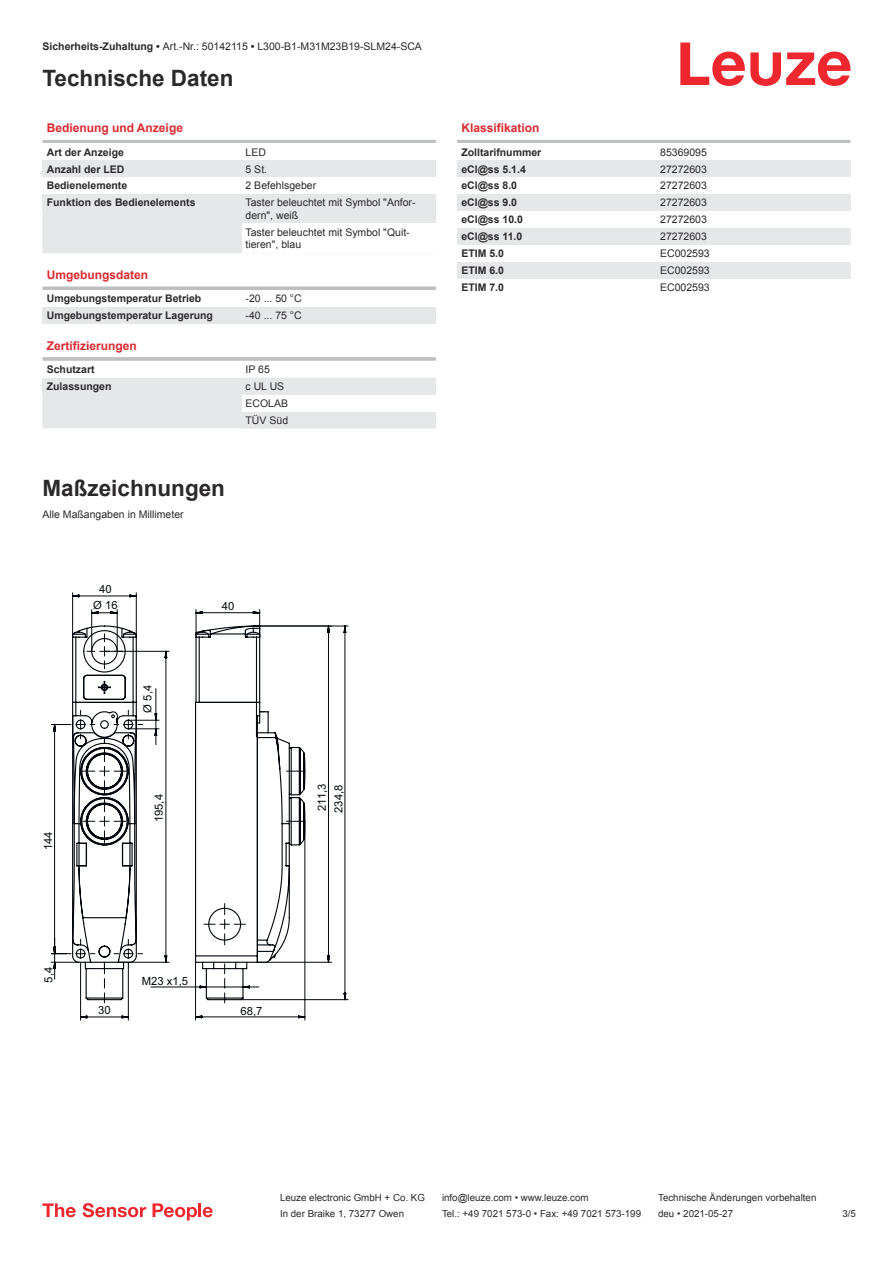
<style>
.page{position:relative;width:893px;height:1263px;background:#fff}
.page>*{position:absolute;margin:0;border:0;box-sizing:border-box;transform-origin:0 0}
.t1{font:700 22.5px "Arial";color:#2b292a}
.t2{font:700 12px "Arial";color:#db2a30}
.t3{font:11.25px "Arial";color:#03080e}
.t4{font:10.5px/12.6px "Arial";color:#2b292a}
.t5{font:700 10.5px "Arial";color:#2b292a}
.t6{font:9.75px "Arial";color:#2b292a}
.s1{font-weight:700}
</style>
<div class="page">
<svg style="left:680px;top:43px;width:170px;height:43px"></svg>
<svg style="left:43px;top:211px;width:199px;height:217px;fill:#e6e7e9"></svg>
<hr style="left:43px;top:140px;width:393px;height:3px;background:#bdbfc1">
<div style="left:43px;top:160px;width:199px;height:17px;background:#e6e7e9"></div>
<div style="left:242px;top:160px;width:194px;height:17px;background:#e6e7e9"></div>
<div style="left:43px;top:194px;width:199px;height:17px;background:#e6e7e9"></div>
<div style="left:242px;top:194px;width:194px;height:30px;background:#e6e7e9"></div>
<div style="left:43px;top:270px;width:393px;height:18px;background:#fff"></div>
<svg style="left:43px;top:286px;width:393px;height:4px;background:#c4c6c8"></svg>
<div style="left:43px;top:290px;width:199px;height:17px;background:#fff"></div>
<div style="left:43px;top:307px;width:199px;height:17px;background:#e6e7e9"></div>
<div style="left:242px;top:307px;width:194px;height:17px;background:#e6e7e9"></div>
<div style="left:43px;top:341px;width:393px;height:18px;background:#fff"></div>
<hr style="left:43px;top:357px;width:393px;height:4px;background:#c7c8ca">
<div style="left:43px;top:361px;width:199px;height:17px;background:#fff"></div>
<div style="left:43px;top:378px;width:199px;height:17px;background:#e6e7e9"></div>
<div style="left:242px;top:378px;width:194px;height:50px;background:#e6e7e9"></div>
<div style="left:242px;top:395px;width:194px;height:16px;background:#fff"></div>
<hr style="left:457px;top:140px;width:393px;height:3px;background:#bdbfc1">
<div style="left:457px;top:160px;width:200px;height:17px;background:#e6e7e9"></div>
<div style="left:657px;top:160px;width:193px;height:17px;background:#e6e7e9"></div>
<div style="left:457px;top:194px;width:200px;height:17px;background:#e6e7e9"></div>
<div style="left:657px;top:194px;width:193px;height:17px;background:#e6e7e9"></div>
<div style="left:457px;top:228px;width:200px;height:17px;background:#e6e7e9"></div>
<div style="left:657px;top:228px;width:193px;height:17px;background:#e6e7e9"></div>
<div style="left:457px;top:262px;width:200px;height:17px;background:#e6e7e9"></div>
<div style="left:657px;top:262px;width:193px;height:17px;background:#e6e7e9"></div>
<svg style="left:43px;top:1203px;width:33px;height:14px"></svg>
<svg style="left:83px;top:1203px;width:63px;height:14px"></svg>
<svg style="left:153px;top:1203px;width:44px;height:17px"></svg>
<hr style="left:198px;top:1203px;width:3px;height:14px;background:#ed272d">
<svg style="left:203px;top:1207px;width:10px;height:10px"></svg>
<svg style="left:72px;top:592px;width:189px;height:33px"></svg>
<svg style="left:51px;top:625px;width:297px;height:395px"></svg>
<svg style="left:80px;top:713px;width:77px;height:307px"></svg>
<p class="t4" style="left:43px;top:41px;width:381px"><span class="s1">Sicherheits-Zuhaltung •</span> Art.-Nr.: 50142115 <span class="s1">•</span> L300-B1-M31M23B19-SLM24-SCA</p>
<h1 class="t1" style="left:43px;top:70px;width:192px">Technische Daten</h1>
<p class="t2" style="left:47px;top:123px;width:138px">Bedienung und Anzeige</p>
<p class="t5" style="left:47px;top:148px;width:79px">Art der Anzeige</p>
<p class="t4" style="left:246px;top:147px;width:22px">LED</p>
<p class="t5" style="left:47px;top:165px;width:79px">Anzahl der LED</p>
<p class="t4" style="left:246px;top:164px;width:23px">5 St.</p>
<p class="t5" style="left:47px;top:182px;width:82px">Bedienelemente</p>
<p class="t4" style="left:246px;top:180px;width:72px">2 Befehlsgeber</p>
<p class="t5" style="left:47px;top:199px;width:150px">Funktion des Bedienelements</p>
<p class="t4" style="left:246px;top:197px;width:172px">Taster beleuchtet mit Symbol "Anfor&shy;dern", weiß</p>
<p class="t4" style="left:246px;top:227px;width:166px">Taster beleuchtet mit Symbol "Quit&shy;tieren", blau</p>
<p class="t2" style="left:47px;top:270px;width:103px">Umgebungsdaten</p>
<p class="t5" style="left:47px;top:295px;width:156px">Umgebungstemperatur Betrieb</p>
<p class="t4" style="left:246px;top:293px;width:58px">-20 ... 50 °C</p>
<p class="t5" style="left:47px;top:311px;width:168px">Umgebungstemperatur Lagerung</p>
<p class="t4" style="left:246px;top:310px;width:58px">-40 ... 75 °C</p>
<p class="t2" style="left:47px;top:341px;width:92px">Zertifizierungen</p>
<p class="t5" style="left:47px;top:365px;width:49px">Schutzart</p>
<p class="t4" style="left:246px;top:364px;width:26px">IP 65</p>
<p class="t5" style="left:47px;top:382px;width:66px">Zulassungen</p>
<p class="t4" style="left:246px;top:379px;width:44px;line-height:17px">c UL US<br>ECOLAB<br>TÜV Süd</p>
<h1 class="t1" style="left:43px;top:479px;width:184px">Maßzeichnungen</h1>
<p class="t4" style="left:43px;top:509px;width:143px">Alle Maßangaben in Millimeter</p>
<p class="t3" style="left:44px;top:850px;width:20px;rotate:-90deg">144</p>
<p class="t3" style="left:99px;top:584px;width:14px">40</p>
<p class="t3" style="left:93px;top:600px;width:26px">Ø 16</p>
<p class="t3" style="left:143px;top:712px;width:29px;rotate:-90deg">Ø 5,4</p>
<p class="t3" style="left:155px;top:822px;width:30px;rotate:-90deg">195,4</p>
<p class="t3" style="left:222px;top:601px;width:14px">40</p>
<p class="t3" style="left:317px;top:811px;width:29px;rotate:-90deg">211,3</p>
<p class="t3" style="left:334px;top:813px;width:30px;rotate:-90deg">234,8</p>
<p class="t2" style="left:461px;top:123px;width:80px">Klassifikation</p>
<p class="t5" style="left:461px;top:148px;width:81px">Zolltarifnummer</p>
<p class="t4" style="left:660px;top:147px;width:48px">85369095</p>
<p class="t5" style="left:461px;top:165px;width:66px">eCl@ss 5.1.4</p>
<p class="t4" style="left:660px;top:164px;width:48px">27272603</p>
<p class="t5" style="left:461px;top:182px;width:57px">eCl@ss 8.0</p>
<p class="t4" style="left:660px;top:180px;width:48px">27272603</p>
<p class="t5" style="left:461px;top:199px;width:57px">eCl@ss 9.0</p>
<p class="t4" style="left:660px;top:197px;width:48px">27272603</p>
<p class="t5" style="left:461px;top:216px;width:63px">eCl@ss 10.0</p>
<p class="t4" style="left:660px;top:214px;width:48px">27272603</p>
<p class="t5" style="left:461px;top:233px;width:63px">eCl@ss 11.0</p>
<p class="t4" style="left:660px;top:231px;width:48px">27272603</p>
<p class="t5" style="left:461px;top:249px;width:44px">ETIM 5.0</p>
<p class="t4" style="left:660px;top:248px;width:51px">EC002593</p>
<p class="t5" style="left:461px;top:266px;width:44px">ETIM 6.0</p>
<p class="t4" style="left:660px;top:265px;width:51px">EC002593</p>
<p class="t5" style="left:461px;top:283px;width:44px">ETIM 7.0</p>
<p class="t4" style="left:660px;top:282px;width:51px">EC002593</p>
<p class="t3" style="left:44px;top:982px;width:17px;rotate:-90deg">5,4</p>
<p class="t3" style="left:98px;top:1006px;width:14px">30</p>
<p class="t3" style="left:142px;top:976px;width:48px">M23 x1,5</p>
<p class="t3" style="left:241px;top:1006px;width:23px">68,7</p>
<p class="t6" style="left:280px;top:1194px;width:146px">Leuze electronic GmbH + Co. KG</p>
<p class="t6" style="left:442px;top:1194px;width:148px">info@leuze.com • www.leuze.com</p>
<p class="t6" style="left:658px;top:1194px;width:160px">Technische Änderungen vorbehalten</p>
<p class="t6" style="left:280px;top:1210px;width:126px">In der Braike 1, 73277 Owen</p>
<p class="t6" style="left:442px;top:1210px;width:201px">Tel.: +49 7021 573-0 • Fax: +49 7021 573-199</p>
<p class="t6" style="left:658px;top:1210px;width:76px">deu • 2021-05-27</p>
<p class="t6" style="left:842px;top:1210px;width:15px">3 /5</p>
</div>
